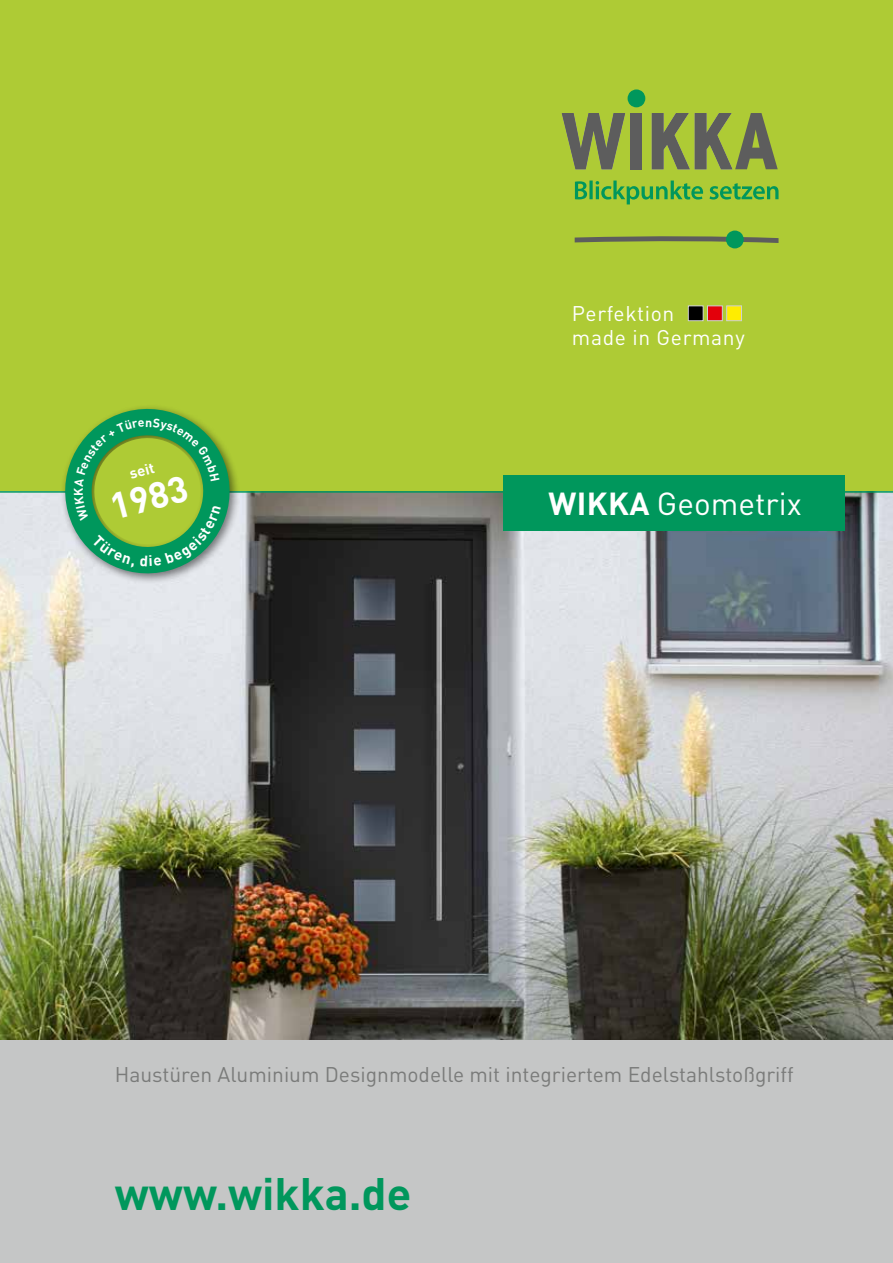
<style>
.page{position:relative;width:893px;height:1263px;background:#fff}
.page>*{position:absolute;margin:0;border:0;box-sizing:border-box;transform-origin:0 0}
.t1{font:700 45px "DIN";color:#00975c}
.t2{font:700 36.45px "DIN Pro";color:#fff}
.t3{font:31.5px "DIN Pro";color:#fff}
.t4{font:21px "DIN Pro";color:#7a7b7a}
.t5{font:21px/24px "DIN Pro";letter-spacing:.03em;color:#fff}
.t6{font:700 14.85px "DIN Pro";color:#fff}
.t7{font:700 12.3px "DIN";color:#fff}
.s1{font-weight:700}
</style>
<div class="page">
<div style="left:0;top:1040px;width:893px;height:223px;background:#c5c6c6"></div>
<div style="left:0;top:0;width:893px;height:493px;background:#aecb35"></div>
<svg style="left:575px;top:231px;width:203px;height:17px"></svg>
<svg style="left:628px;top:89px;width:17px;height:18px"></svg>
<svg style="left:562px;top:113px;width:63px;height:56px"></svg>
<div style="left:630px;top:113px;width:12px;height:56px;background:#5d5d5d"></div>
<svg style="left:652px;top:113px;width:126px;height:56px"></svg>
<svg style="left:575px;top:181px;width:203px;height:23px"></svg>
<img style="left:0;top:493px;width:893px;height:547px">
<hr style="left:0;top:491px;width:893px;height:2px;background:#00975c">
<div style="left:503px;top:475px;width:342px;height:55px;background:#00975c"></div>
<div style="left:688px;top:306px;width:15px;height:15px;background:#000"></div>
<div style="left:688px;top:305px;width:16px;height:16px;border:1px solid #cfd0d0"></div>
<div style="left:707px;top:305px;width:16px;height:16px;background:#e3000b;border:1px solid #cfd0d0"></div>
<div style="left:726px;top:305px;width:16px;height:16px;background:#ffed00;border:1px solid #cfd0d0"></div>
<div style="left:60px;top:404px;width:181px;height:180px;background:#000;opacity:.5"></div>
<svg style="left:56px;top:404px;width:183px;height:178px"></svg>
<p class="t7" style="left:70px;top:495px;width:10px;rotate:-90deg">K</p>
<p class="t6" style="left:127px;top:464px;width:26px;rotate:-15deg">seit</p>
<h2 class="t2" style="left:104px;top:484px;width:81px;rotate:-15deg">1983</h2>
<p class="t5" style="left:572px;top:301px;width:174px">Perfektion<br>made in Germany</p>
<h3 class="t3" style="left:549px;top:482px;width:255px"><span class="s1">WIKKA</span> Geometrix</h3>
<p class="t4" style="left:115px;top:1060px;width:680px">Haustüren Aluminium Designmodelle mit integriertem Edelstahlstoßgriff</p>
<h1 class="t1" style="left:115px;top:1165px;width:298px">www.wikka.de</h1>
</div>
